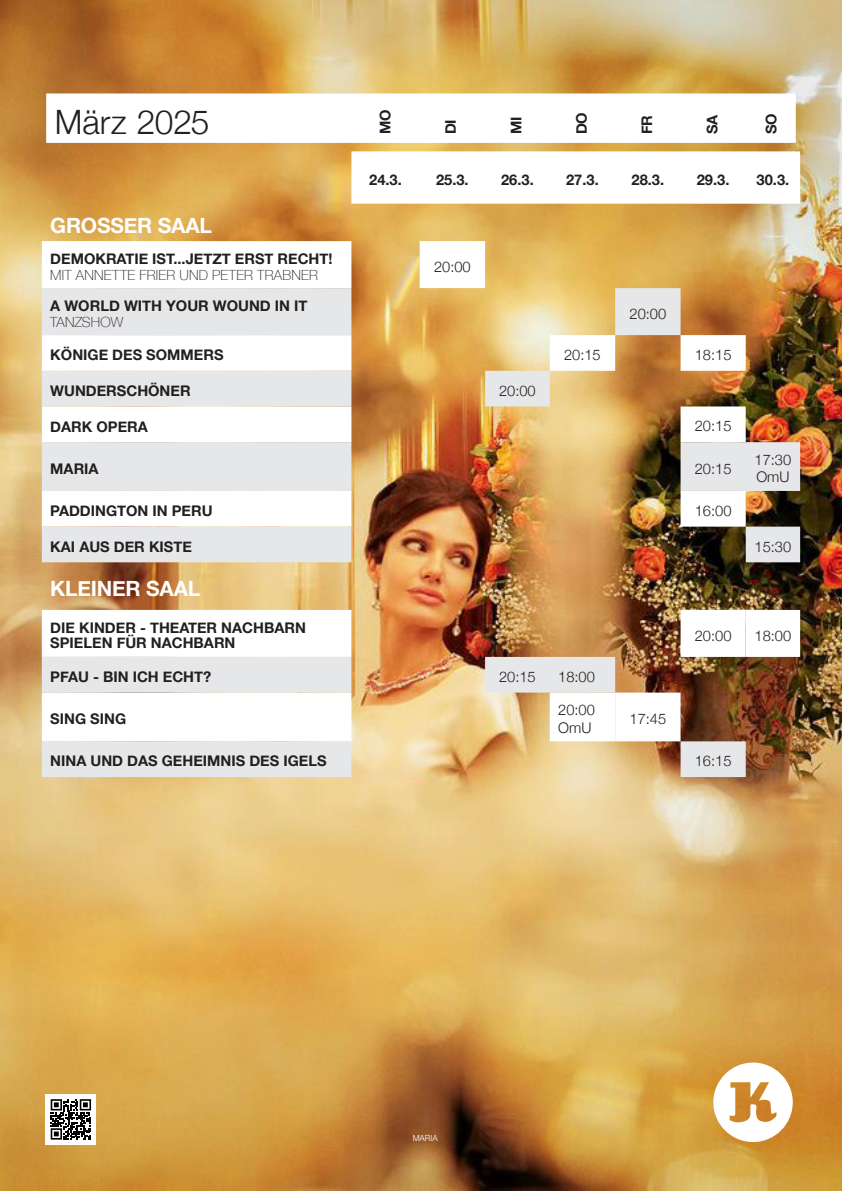
<style>
.page{position:relative;width:842px;height:1191px;background:#fff}
.page>*{position:absolute;margin:0;border:0;box-sizing:border-box;transform-origin:0 0}
.t1{font:300 33.6px "Helvetica Neue";color:#231f20}
.t2{font:700 21px "Helvetica Neue";letter-spacing:-.01em;color:#fff}
.t3{font:700 14.7px/15.7px "Helvetica Neue";color:#231f20}
.t4{font:300 14.7px/17.6px "Helvetica Neue";color:#231f20}
.t5{font:100 14px "Helvetica Neue";letter-spacing:.015em;color:#231f20}
.t6{font:300 8.5px "Helvetica Neue";color:#fff}
</style>
<div class="page">
<img style="left:0;top:0;width:842px;height:1191px">
<svg style="left:46px;top:93px;width:750px;height:50px"></svg>
<svg style="left:351px;top:151px;width:449px;height:90px"></svg>
<svg style="left:42px;top:241px;width:758px;height:47px"></svg>
<img style="left:42px;top:288px;width:758px;height:489px">
<div style="left:46px;top:1094px;width:50px;height:50px;background:#fff"></div>
<svg style="left:51px;top:1099px;width:40px;height:40px"></svg>
<svg style="left:713px;top:1062px;width:80px;height:80px"></svg>
<h1 class="t1" style="left:55px;top:95px;width:156px">März 2025</h1>
<p class="t3" style="left:378px;top:134px;width:26px;rotate:-90deg">MO</p>
<p class="t3" style="left:443px;top:134px;width:17px;rotate:-90deg">DI</p>
<p class="t3" style="left:509px;top:134px;width:19px;rotate:-90deg">MI</p>
<p class="t3" style="left:574px;top:134px;width:24px;rotate:-90deg">DO</p>
<p class="t3" style="left:639px;top:134px;width:21px;rotate:-90deg">FR</p>
<p class="t3" style="left:705px;top:134px;width:21px;rotate:-90deg">SA</p>
<p class="t3" style="left:764px;top:134px;width:22px;rotate:-90deg">SO</p>
<p class="t3" style="left:369px;top:172px;width:34px">24.3.</p>
<p class="t3" style="left:436px;top:172px;width:34px">25.3.</p>
<p class="t3" style="left:501px;top:172px;width:34px">26.3.</p>
<p class="t3" style="left:566px;top:172px;width:34px">27.3.</p>
<p class="t3" style="left:631px;top:172px;width:34px">28.3.</p>
<p class="t3" style="left:697px;top:172px;width:34px">29.3.</p>
<p class="t3" style="left:757px;top:172px;width:34px">30.3.</p>
<h2 class="t2" style="left:50px;top:209px;width:163px">GROSSER SAAL</h2>
<p class="t3" style="left:50px;top:251px;width:284px">DEMOKRATIE IST...JETZT ERST RECHT!</p>
<p class="t5" style="left:50px;top:264px;width:269px">MIT ANNETTE FRIER UND PETER TRABNER</p>
<p class="t4" style="left:434px;top:257px;width:38px">20:00</p>
<p class="t3" style="left:50px;top:298px;width:259px">A WORLD WITH YOUR WOUND IN IT</p>
<p class="t5" style="left:50px;top:311px;width:74px">TANZSHOW</p>
<p class="t4" style="left:629px;top:303px;width:38px">20:00</p>
<p class="t3" style="left:50px;top:347px;width:175px">KÖNIGE DES SOMMERS</p>
<p class="t4" style="left:564px;top:345px;width:38px">20:15</p>
<p class="t4" style="left:695px;top:345px;width:38px">18:15</p>
<p class="t3" style="left:50px;top:383px;width:142px">WUNDERSCHÖNER</p>
<p class="t4" style="left:499px;top:380px;width:38px">20:00</p>
<p class="t3" style="left:50px;top:419px;width:99px">DARK OPERA</p>
<p class="t4" style="left:695px;top:416px;width:38px">20:15</p>
<p class="t3" style="left:50px;top:461px;width:50px">MARIA</p>
<p class="t4" style="left:695px;top:458px;width:38px">20:15</p>
<p class="t4" style="left:754px;top:450px;width:38px">17:30<br>OmU</p>
<p class="t3" style="left:50px;top:503px;width:164px">PADDINGTON IN PERU</p>
<p class="t4" style="left:695px;top:501px;width:38px">16:00</p>
<p class="t3" style="left:50px;top:539px;width:143px">KAI AUS DER KISTE</p>
<p class="t4" style="left:754px;top:536px;width:38px">15:30</p>
<h2 class="t2" style="left:50px;top:572px;width:151px">KLEINER SAAL</h2>
<p class="t3" style="left:50px;top:620px;width:257px">DIE KINDER - THEATER NACHBARN<br>SPIELEN FÜR NACHBARN</p>
<p class="t4" style="left:695px;top:625px;width:38px">20:00</p>
<p class="t4" style="left:754px;top:625px;width:38px">18:00</p>
<p class="t3" style="left:50px;top:669px;width:162px">PFAU - BIN ICH ECHT?</p>
<p class="t4" style="left:499px;top:666px;width:38px">20:15</p>
<p class="t4" style="left:558px;top:666px;width:38px">18:00</p>
<p class="t3" style="left:50px;top:711px;width:77px">SING SING</p>
<p class="t4" style="left:558px;top:700px;width:38px">20:00<br>OmU</p>
<p class="t4" style="left:629px;top:709px;width:38px">17:45</p>
<p class="t3" style="left:50px;top:753px;width:278px">NINA UND DAS GEHEIMNIS DES IGELS</p>
<p class="t4" style="left:695px;top:751px;width:38px">16:15</p>
<p class="t6" style="left:413px;top:1130px;width:27px">MARIA</p>
</div>
